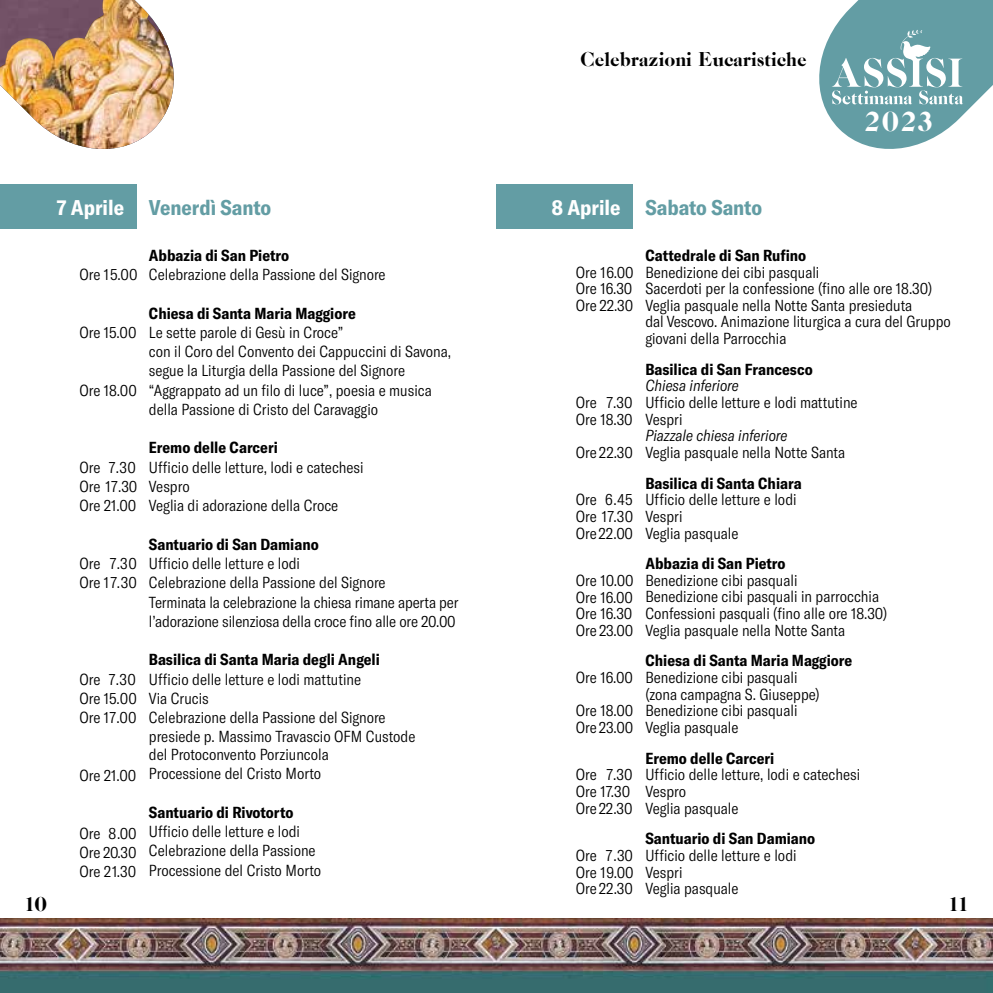
<style>
.page{position:relative;width:993px;height:993px;background:#fff}
.page>*{position:absolute;margin:0;border:0;box-sizing:border-box;transform-origin:0 0}
.t1{font:28.88px "Caslon CP";color:#fff}
.t2{font:700 condensed 21px "GT America";color:#639da4}
.t3{font:21px "Caslon CP";color:#000}
.t4{font:300 condensed 15.75px/16.6px "GT America";color:#000}
.t5{font:700 condensed 15.75px "GT America";color:#000}
.t6{font:italic 300 condensed 15.75px "GT America";color:#000}
.s1{color:#fff}
</style>
<div class="page">
<img style="left:0;top:918px;width:992px;height:74px">
<div style="left:0;top:184px;width:136px;height:44px;background:#639da4"></div>
<div style="left:496px;top:184px;width:136px;height:44px;background:#639da4"></div>
<img style="left:0;top:0;width:174px;height:149px">
<svg style="left:819px;top:0;width:173px;height:149px"></svg>
<h2 class="t3" style="left:580px;top:48px;width:228px">Celebrazioni Eucaristiche</h2>
<h1 class="t1" style="left:863px;top:106px;width:70px">2023</h1>
<h2 class="t2" style="left:57px;top:195px;width:216px"><span class="s1">7 Aprile</span> Venerdì Santo</h2>
<p class="t5" style="left:149px;top:245px;width:142px">Abbazia di San Pietro</p>
<p class="t4" style="left:149px;top:266px;width:238px">Celebrazione della Passione del Signore</p>
<p class="t5" style="left:149px;top:303px;width:208px">Chiesa di Santa Maria Maggiore</p>
<p class="t4" style="left:149px;top:323px;width:303px;line-height:19.2px">Le sette parole di Gesù in Croce”<br>con il Coro del Convento dei Cappuccini di Savona, segue la Liturgia della Passione del Signore “Aggrappato ad un filo di luce”, poesia e musica della Passione di Cristo del Caravaggio</p>
<p class="t5" style="left:149px;top:438px;width:130px">Eremo delle Carceri</p>
<p class="t4" style="left:149px;top:457px;width:216px;line-height:19.2px">Ufficio delle letture, lodi e catechesi<br>Vespro<br>Veglia di adorazione della Croce</p>
<p class="t5" style="left:149px;top:534px;width:171px">Santuario di San Damiano</p>
<p class="t4" style="left:149px;top:554px;width:311px;line-height:19.2px">Ufficio delle letture e lodi<br>Celebrazione della Passione del Signore<br>Terminata la celebrazione la chiesa rimane aperta per l’adorazione silenziosa della croce fino alle ore 20.00</p>
<p class="t5" style="left:149px;top:650px;width:232px">Basilica di Santa Maria degli Angeli</p>
<p class="t4" style="left:149px;top:669px;width:268px;line-height:18.9px">Ufficio delle letture e lodi mattutine<br>Via Crucis<br>Celebrazione della Passione del Signore presiede p. Massimo Travascio OFM Custode del Protoconvento Porziuncola<br>Processione del Cristo Morto</p>
<p class="t5" style="left:149px;top:802px;width:146px">Santuario di Rivotorto</p>
<p class="t4" style="left:149px;top:821px;width:174px;line-height:19.2px">Ufficio delle letture e lodi<br>Celebrazione della Passione<br>Processione del Cristo Morto</p>
<h2 class="t2" style="left:551px;top:195px;width:212px"><span class="s1">8 Aprile</span> Sabato Santo</h2>
<p class="t5" style="left:645px;top:245px;width:162px">Cattedrale di San Rufino</p>
<p class="t4" style="left:645px;top:264px;width:307px">Benedizione dei cibi pasquali<br>Sacerdoti per la confessione (fino alle ore 18.30)<br>Veglia pasquale nella Notte Santa presieduta<br>dal Vescovo. Animazione liturgica a cura del Gruppo giovani della Parrocchia</p>
<p class="t5" style="left:645px;top:359px;width:169px">Basilica di San Francesco</p>
<p class="t6" style="left:645px;top:376px;width:95px">Chiesa inferiore</p>
<p class="t4" style="left:645px;top:394px;width:214px">Ufficio delle letture e lodi mattutine<br>Vespri</p>
<p class="t6" style="left:645px;top:426px;width:143px">Piazzale chiesa inferiore</p>
<p class="t4" style="left:645px;top:444px;width:201px">Veglia pasquale nella Notte Santa</p>
<p class="t5" style="left:645px;top:473px;width:158px">Basilica di Santa Chiara</p>
<p class="t4" style="left:645px;top:491px;width:153px">Ufficio delle letture e lodi<br>Vespri<br>Veglia pasquale</p>
<p class="t5" style="left:645px;top:553px;width:142px">Abbazia di San Pietro</p>
<p class="t4" style="left:645px;top:572px;width:243px">Benedizione cibi pasquali<br>Benedizione cibi pasquali in parrocchia Confessioni pasquali (fino alle ore 18.30)<br>Veglia pasquale nella Notte Santa</p>
<p class="t5" style="left:645px;top:651px;width:208px">Chiesa di Santa Maria Maggiore</p>
<p class="t4" style="left:645px;top:669px;width:176px">Benedizione cibi pasquali (zona campagna S. Giuseppe)<br>Benedizione cibi pasquali<br>Veglia pasquale</p>
<p class="t5" style="left:645px;top:748px;width:130px">Eremo delle Carceri</p>
<p class="t4" style="left:645px;top:766px;width:216px">Ufficio delle letture, lodi e catechesi<br>Vespro<br>Veglia pasquale</p>
<p class="t5" style="left:645px;top:828px;width:171px">Santuario di San Damiano</p>
<p class="t4" style="left:645px;top:846px;width:153px">Ufficio delle letture e lodi<br>Vespri<br>Veglia pasquale</p>
<p class="t4" style="left:575px;top:264px;width:59px;text-align:justify">Ore 16.00<br>Ore 16.30<br>Ore 22.30</p>
<p class="t4" style="left:79px;top:266px;width:59px">Ore 15.00</p>
<p class="t4" style="left:79px;top:324px;width:59px">Ore 15.00</p>
<p class="t4" style="left:79px;top:382px;width:59px">Ore 18.00</p>
<p class="t4" style="left:575px;top:394px;width:58px">Ore 7.30<br>Ore 18.30</p>
<p class="t4" style="left:575px;top:444px;width:58px">Ore 22.30</p>
<p class="t4" style="left:575px;top:491px;width:59px;text-align:justify">Ore 6.45<br>Ore 17.30<br>Ore 22.00</p>
<p class="t4" style="left:575px;top:572px;width:59px;text-align:justify">Ore 10.00<br>Ore 16.00<br>Ore 16.30<br>Ore 23.00</p>
<p class="t4" style="left:575px;top:661px;width:59px;line-height:33.2px">Ore 16.00<br>Ore 18.00</p>
<p class="t4" style="left:575px;top:719px;width:59px">Ore 23.00</p>
<p class="t4" style="left:575px;top:766px;width:58px">Ore 7.30<br>Ore 17.30<br>Ore 22.30</p>
<p class="t4" style="left:575px;top:846px;width:59px;text-align:justify">Ore 7.30<br>Ore 19.00<br>Ore 22.30</p>
<p class="t4" style="left:79px;top:457px;width:59px;line-height:19.2px;text-align:justify">Ore 7.30<br>Ore 17.30<br>Ore 21.00</p>
<p class="t4" style="left:79px;top:553px;width:59px;line-height:19.2px">Ore 7.30<br>Ore 17.30</p>
<p class="t4" style="left:79px;top:669px;width:59px;line-height:19.2px;text-align:justify">Ore 7.30<br>Ore 15.00<br>Ore 17.00</p>
<p class="t4" style="left:79px;top:767px;width:58px">Ore 21.00</p>
<p class="t4" style="left:79px;top:823px;width:59px;line-height:19.2px;text-align:justify">Ore 8.00<br>Ore 20.30<br>Ore 21.30</p>
<h2 class="t3" style="left:25px;top:892px;width:24px">10</h2>
<h2 class="t3" style="left:948px;top:892px;width:21px">11</h2>
</div>
